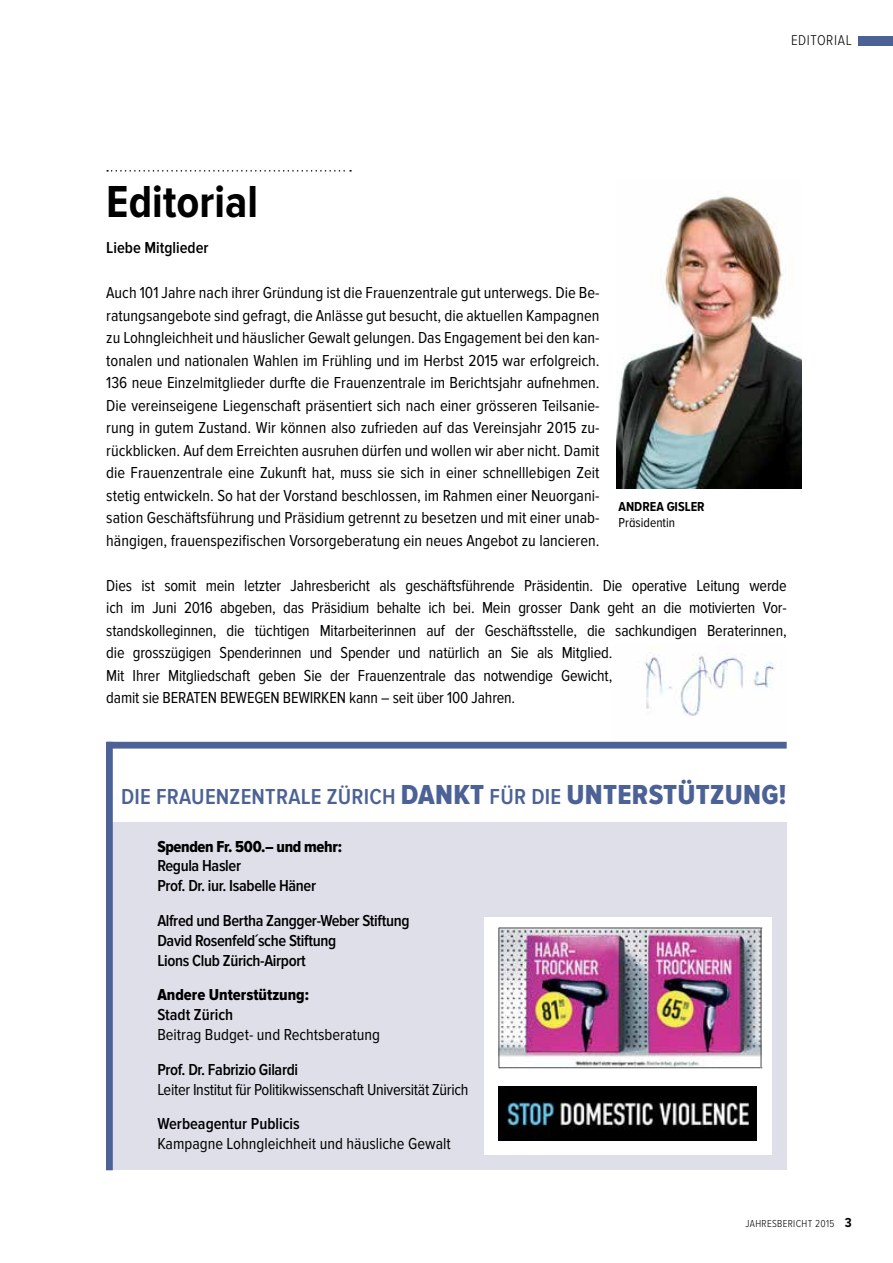
<style>
.page{position:relative;width:893px;height:1263px;background:#fff}
.page>*{position:absolute;margin:0;border:0;box-sizing:border-box;transform-origin:0 0}
.t1{font:700 46.5px "Proxima Nova Cond";color:#000}
.t2{font:28.5px "Proxima Nova Cond Extrabld";letter-spacing:.01em;color:#4c6296}
.t3{font:600 22.5px "Proxima Nova Cond";letter-spacing:.01em;color:#4c6296}
.t4{font:16.5px/22.5px "Proxima Nova Cond";letter-spacing:-.01em;color:#000}
.t5{font:600 16.5px/19.8px "Proxima Nova Cond";letter-spacing:-.02em;color:#000}
.t6{font:600 16.5px "Proxima Nova Cond";color:#000}
.t7{font:300 14.7px "Proxima Nova Cond";color:#000}
.t8{font:700 13.5px/15.8px "Proxima Nova A Cond";color:#000}
.t9{font:300 10.5px "Proxima Nova Cond";letter-spacing:.03em;color:#000}
.s1{font-weight:400}
.s2{font-family:"Proxima Nova Cond";font-weight:600;font-size:22.5px}
.s3{font-family:"Proxima Nova Cond Extrabld";font-weight:400}
.s4{font-family:"Proxima Nova Cond Extrabld"}
.s5{font-weight:600}
.s6{font-weight:700;font-size:13.5px}
</style>
<div class="page">
<img style="left:612px;top:645px;width:175px;height:97px">
<svg style="left:107px;top:170px;width:244px;height:2px"></svg>
<div style="left:859px;top:36px;width:34px;height:9px;background:#4c6296"></div>
<img style="left:617px;top:196px;width:184px;height:292px">
<div style="left:107px;top:823px;width:679px;height:347px;background:#dedfe9"></div>
<div style="left:485px;top:917px;width:287px;height:238px;background:#fff"></div>
<div style="left:107px;top:742px;width:680px;height:6px;background:#4c6296"></div>
<div style="left:106px;top:742px;width:7px;height:428px;background:#4c6296;border:2px solid #4c6296"></div>
<img style="left:499px;top:928px;width:263px;height:140px">
<img style="left:498px;top:1086px;width:259px;height:54px">
<p class="t1" style="left:106px;top:176px;width:153px">Editorial</p>
<p class="t7" style="left:791px;top:32px;width:8px">EDITORIA</p>
<p class="t7" style="left:846px;top:32px;width:8px">L</p>
<p class="t6" style="left:106px;top:239px;width:104px">Liebe Mitglieder</p>
<p class="t4" style="left:106px;top:282px;width:495px;text-align:justify">Auch 101 Jahre nach ihrer Gründung ist die Frauenzentrale gut unterwegs. Die Be&shy;ratungsangebote sind gefragt, die Anlässe gut besucht, die aktuellen Kampagnen zu Lohngleichheit und häuslicher Gewalt gelungen. Das Engagement bei den kan&shy;tonalen und nationalen Wahlen im Frühling und im Herbst 2015 war erfolgreich.<br>136 neue Einzelmitglieder durfte die Frauenzentrale im Berichtsjahr aufnehmen.<br>Die vereinseigene Liegenschaft präsentiert sich nach einer grösseren Teilsanie&shy;rung in gutem Zustand. Wir können also zufrieden auf das Vereinsjahr 2015 zu&shy;rückblicken. Auf dem Erreichten ausruhen dürfen und wollen wir aber nicht. Damit die Frauenzentrale eine Zukunft hat, muss sie sich in einer schnelllebigen Zeit stetig entwickeln. So hat der Vorstand beschlossen, im Rahmen einer Neuorgani&shy;sation Geschäftsführung und Präsidium getrennt zu besetzen und mit einer unab&shy;hängigen, frauenspezifischen Vorsorgeberatung ein neues Angebot zu lancieren.</p>
<p class="t4" style="left:106px;top:574px;width:682px">Dies ist somit mein letzter Jahresbericht als geschäftsführende Präsidentin. Die operative Leitung werde ich im Juni 2016 abgeben, das Präsidium behalte ich bei. Mein grosser Dank geht an die motivierten Vor&shy;standskolleginnen, die tüchtigen Mitarbeiterinnen auf der Geschäftsstelle, die sachkundigen Beraterinnen, die grosszügigen Spenderinnen und Spender und natürlich an Sie als Mitglied.<br>Mit Ihrer Mitgliedschaft geben Sie der Frauenzentrale das notwendige Gewicht,<br>damit sie BERATEN BEWEGEN BEWIRKEN kann – seit über 100 Jahren.</p>
<p class="t8" style="left:618px;top:499px;width:88px">ANDREA GISLER<br><span class="s1">Präsidentin</span></p>
<p class="t3" style="left:121px;top:784px;width:59px">Die Frauen</p>
<p class="t3" style="left:230px;top:784px;width:24px">zentrale</p>
<p class="t3" style="left:327px;top:784px;width:37px">Zürich</p>
<p class="t2" style="left:401px;top:778px;width:387px">dankt <span class="s2">für die</span> Unterstützung!</p>
<p class="t5" style="left:157px;top:837px;width:186px"><span class="s3">Spenden Fr. 500.– und mehr:<br></span>Regula Hasler<br>Prof. Dr. iur. Isabelle Häner</p>
<p class="t5" style="left:157px;top:911px;width:254px">Alfred und Bertha Zangger-Weber Stiftung<br>David Rosenfeld´sche Stiftung<br>Lions Club Zürich-Airport</p>
<p class="t4" style="left:157px;top:985px;width:224px;line-height:19.8px"><span class="s4">Andere Unterstützung:<br></span><span class="s5">Stadt Zürich<br></span>Beitrag Budget- und Rechtsberatung</p>
<p class="t4" style="left:157px;top:1060px;width:313px;line-height:19.8px"><span class="s5">Prof. Dr. Fabrizio Gilardi<br></span>Leiter Institut für Politikwissenschaft Universität Zürich</p>
<p class="t4" style="left:157px;top:1114px;width:295px;line-height:19.8px"><span class="s5">Werbeagentur Publicis<br></span>Kampagne Lohngleichheit und häusliche Gewalt</p>
<p class="t9" style="left:746px;top:1218px;width:108px">JAHRESBERICHT 2015 <span class="s6">3</span></p>
</div>
